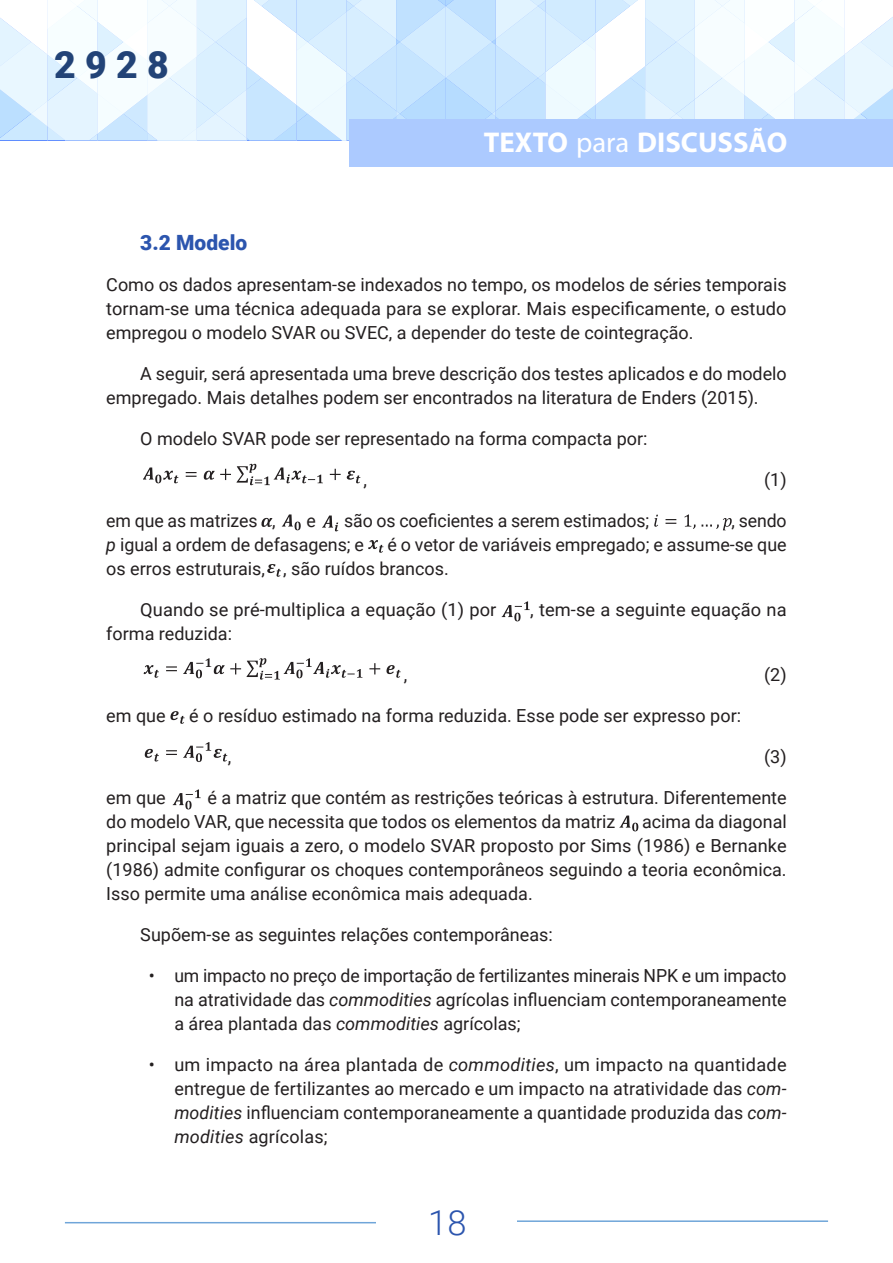
<style>
.page{position:relative;width:893px;height:1263px;background:#fff}
.page>*{position:absolute;margin:0;border:0;box-sizing:border-box;transform-origin:0 0}
.t1{font:900 37.5px "Roboto";color:#224377}
.t2{font:300 34.5px "Roboto";color:#2c55ae}
.t3{font:700 28.65px "Myriad Pro";color:#fff}
.titulo_2{font:900 21px "Roboto";color:#2c55ae}
.sem_recuo_texto_corrido{font:18px/24px "Roboto";color:#231f20;text-align:justify}
.texto_corrido{font:18px/24px "Roboto";color:#231f20}
.s1{font-weight:400}
.s2{font-style:italic}
</style>
<div class="page">
<svg style="left:0;top:0;width:893px;height:140px"></svg>
<div style="left:349px;top:119px;width:544px;height:48px;background:#accaff"></div>
<hr style="left:517px;top:1220px;width:311px;height:2px;background:#6fa5d9">
<hr style="left:65px;top:1222px;width:311px;height:1px;background:#6fa5d9">
<svg style="left:143px;top:467px;width:35px;height:16px"></svg>
<svg style="left:186px;top:469px;width:45px;height:11px"></svg>
<svg style="left:330px;top:469px;width:30px;height:14px"></svg>
<svg style="left:237px;top:464px;width:86px;height:21px"></svg>
<svg style="left:261px;top:518px;width:11px;height:9px"></svg>
<svg style="left:282px;top:514px;width:19px;height:16px"></svg>
<svg style="left:322px;top:515px;width:16px;height:16px"></svg>
<svg style="left:654px;top:515px;width:4px;height:12px"></svg>
<svg style="left:665px;top:519px;width:11px;height:5px"></svg>
<svg style="left:684px;top:514px;width:11px;height:15px"></svg>
<svg style="left:702px;top:518px;width:30px;height:12px"></svg>
<svg style="left:368px;top:540px;width:15px;height:13px"></svg>
<svg style="left:267px;top:564px;width:14px;height:13px"></svg>
<svg style="left:502px;top:601px;width:28px;height:20px"></svg>
<svg style="left:144px;top:665px;width:15px;height:13px"></svg>
<svg style="left:166px;top:666px;width:11px;height:5px"></svg>
<svg style="left:183px;top:658px;width:58px;height:20px"></svg>
<svg style="left:369px;top:663px;width:32px;height:15px"></svg>
<svg style="left:247px;top:658px;width:115px;height:22px"></svg>
<svg style="left:170px;top:711px;width:15px;height:13px"></svg>
<svg style="left:145px;top:749px;width:14px;height:12px"></svg>
<svg style="left:166px;top:750px;width:11px;height:5px"></svg>
<svg style="left:183px;top:742px;width:44px;height:20px"></svg>
<svg style="left:173px;top:789px;width:28px;height:20px"></svg>
<svg style="left:619px;top:815px;width:19px;height:16px"></svg>
<h1 class="t1" style="left:54px;top:38px;width:116px">2928</h1>
<h3 class="t3" style="left:484px;top:124px;width:305px">TEXTO <span class="s1">para</span> DISCUSSÃO</h3>
<p class="titulo_2" style="left:140px;top:227px;width:108px">3.2 Modelo</p>
<p class="sem_recuo_texto_corrido" style="left:106px;top:272px;width:682px">Como os dados apresentam-se indexados no tempo, os modelos de séries temporais tornam-se uma técnica adequada para se explorar. Mais especificamente, o estudo empregou o modelo SVAR ou SVEC, a depender do teste de cointegração.</p>
<p class="texto_corrido" style="left:106px;top:361px;width:682px;text-indent:34px">A seguir, será apresentada uma breve descrição dos testes aplicados e do modelo empregado. Mais detalhes podem ser encontrados na literatura de Enders (2015).</p>
<p class="texto_corrido" style="left:140px;top:426px;width:509px">O modelo SVAR pode ser representado na forma compacta por:</p>
<p class="texto_corrido" style="left:364px;top:467px;width:5px">,</p>
<p class="texto_corrido" style="left:764px;top:467px;width:24px">(1)</p>
<p class="sem_recuo_texto_corrido" style="left:106px;top:508px;width:171px">em que as matrizes ,</p>
<p class="sem_recuo_texto_corrido" style="left:306px;top:508px;width:11px">e</p>
<p class="sem_recuo_texto_corrido" style="left:344px;top:508px;width:307px">são os coeficientes a serem estimados;</p>
<p class="sem_recuo_texto_corrido" style="left:731px;top:508px;width:57px">, sendo</p>
<p class="sem_recuo_texto_corrido" style="left:106px;top:532px;width:259px"><span class="s2">p</span> igual a ordem de defasagens; e</p>
<p class="sem_recuo_texto_corrido" style="left:106px;top:532px;width:682px;text-indent:281px">é o vetor de variáveis empregado; e assume-se que os erros estruturais, , são ruídos brancos.</p>
<p class="texto_corrido" style="left:140px;top:597px;width:358px">Quando se pré-multiplica a equação (1) por</p>
<p class="texto_corrido" style="left:530px;top:597px;width:258px">, tem-se a seguinte equação na</p>
<p class="texto_corrido" style="left:106px;top:621px;width:127px">forma reduzida:</p>
<p class="texto_corrido" style="left:404px;top:662px;width:5px">,</p>
<p class="texto_corrido" style="left:764px;top:662px;width:24px">(2)</p>
<p class="sem_recuo_texto_corrido" style="left:106px;top:703px;width:61px">em que</p>
<p class="sem_recuo_texto_corrido" style="left:189px;top:703px;width:553px">é o resíduo estimado na forma reduzida. Esse pode ser expresso por:</p>
<p class="texto_corrido" style="left:228px;top:744px;width:5px">,</p>
<p class="texto_corrido" style="left:764px;top:744px;width:24px">(3)</p>
<p class="sem_recuo_texto_corrido" style="left:106px;top:785px;width:682px;text-indent:101px">é a matriz que contém as restrições teóricas à estrutura. Diferentemente do modelo VAR, que necessita que todos os elementos da matriz</p>
<p class="sem_recuo_texto_corrido" style="left:106px;top:785px;width:61px">em que</p>
<p class="sem_recuo_texto_corrido" style="left:106px;top:809px;width:682px;text-indent:536px">acima da diagonal principal sejam iguais a zero, o modelo SVAR proposto por Sims (1986) e Bernanke (1986) admite configurar os choques contemporâneos seguindo a teoria econômica.<br>Isso permite uma análise econômica mais adequada.</p>
<p class="texto_corrido" style="left:140px;top:922px;width:414px">Supõem-se as seguintes relações contemporâneas:</p>
<p class="sem_recuo_texto_corrido" style="left:174px;top:963px;width:614px;text-indent:-26px">• um impacto no preço de importação de fertilizantes minerais NPK e um impacto na atratividade das <span class="s2">commodities</span> agrícolas influenciam contemporaneamente a área plantada das <span class="s2">commodities</span> agrícolas;</p>
<p class="sem_recuo_texto_corrido" style="left:174px;top:1052px;width:614px;text-indent:-26px">• um impacto na área plantada de <span class="s2">commodities</span>, um impacto na quantidade entregue de fertilizantes ao mercado e um impacto na atratividade das <span class="s2">com&shy;modities</span> influenciam contemporaneamente a quantidade produzida das <span class="s2">com&shy;modities</span> agrícolas;</p>
<h2 class="t2" style="left:428px;top:1198px;width:40px">18</h2>
</div>
